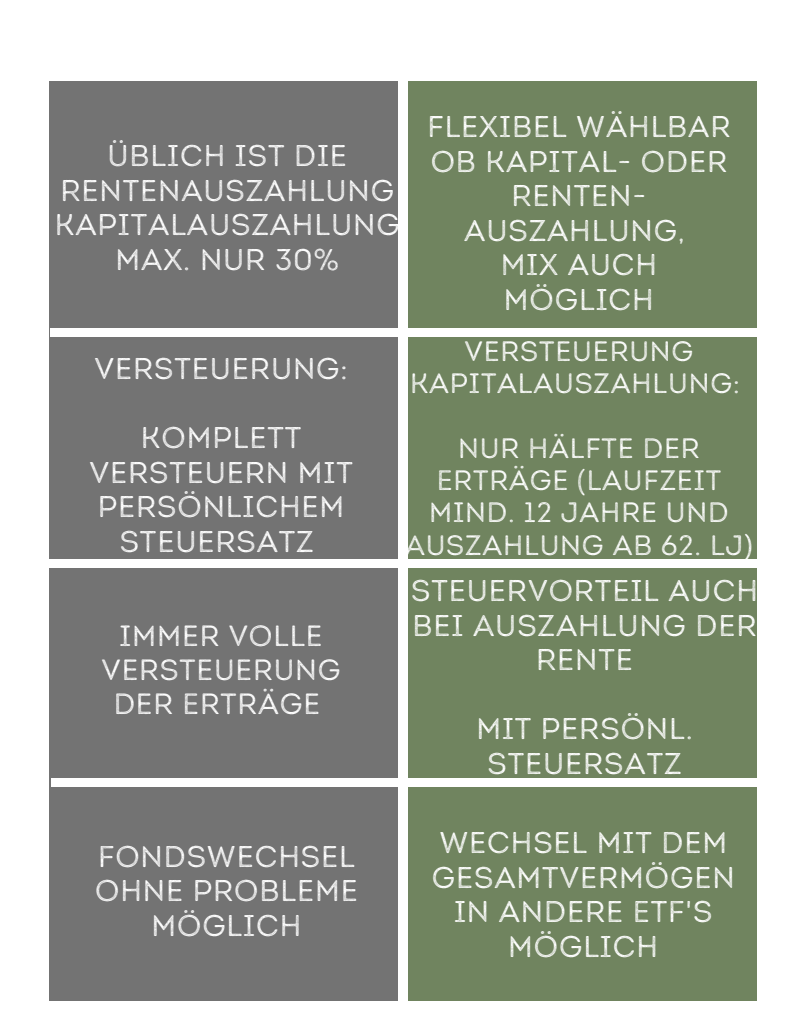
<style>
.page{position:relative;width:810px;height:1013px;background:#fff}
.page>*{position:absolute;margin:0;border:0;box-sizing:border-box;transform-origin:0 0}
.t1{font:30px/34.5px "Intro Rust Book Base L";letter-spacing:.03em;color:#fff;text-align:center}
.t2{font:29.3px/33.8px "Intro Rust Book Base L";letter-spacing:.03em;color:#fff;text-align:center}
.t3{font:28px/32.2px "Intro Rust Book Base L";letter-spacing:.03em;color:#fff;text-align:center}
</style>
<div class="page">
<div style="left:50px;top:81px;width:348px;height:919px;background:#737373"></div>
<div style="left:408px;top:81px;width:349px;height:919px;background:#70845f"></div>
<div style="left:44px;top:559px;width:719px;height:8px;background:#fff"></div>
<div style="left:51px;top:778px;width:719px;height:9px;background:#fff"></div>
<div style="left:50px;top:328px;width:719px;height:9px;background:#fff"></div>
<p class="t1" style="left:55px;top:139px;width:346px">ÜBLICH IST DIE<br>RENTENAUSZAHLUNG<br>KAPITALAUSZAHLUNG<br>MAX. NUR 30%</p>
<p class="t1" style="left:427px;top:110px;width:305px">FLEXIBEL WÄHLBAR<br>OB KAPITAL- ODER<br>RENTEN-<br>AUSZAHLUNG,<br>MIX AUCH<br>MÖGLICH</p>
<p class="t1" style="left:94px;top:351px;width:255px">VERSTEUERUNG:</p>
<p class="t1" style="left:89px;top:420px;width:265px">KOMPLETT<br>VERSTEUERN MIT<br>PERSÖNLICHEM<br>STEUERSATZ</p>
<p class="t2" style="left:102px;top:619px;width:241px">IMMER VOLLE<br>VERSTEUERUNG<br>DER ERTRÄGE</p>
<p class="t1" style="left:95px;top:839px;width:264px">FONDSWECHSEL<br>OHNE PROBLEME<br>MÖGLICH</p>
<p class="t3" style="left:410px;top:335px;width:331px">VERSTEUERUNG<br>KAPITALAUSZAHLUNG:</p>
<p class="t3" style="left:405px;top:432px;width:349px">NUR HÄLFTE DER<br>ERTRÄGE (LAUFZEIT<br>MIND. 12 JAHRE UND<br>AUSZAHLUNG AB 62. LJ)</p>
<p class="t1" style="left:411px;top:573px;width:348px">STEUERVORTEIL AUCH<br>BEI AUSZAHLUNG DER<br>RENTE</p>
<p class="t1" style="left:476px;top:711px;width:218px">MIT PERSÖNL.<br>STEUERSATZ</p>
<p class="t1" style="left:432px;top:825px;width:304px">WECHSEL MIT DEM<br>GESAMTVERMÖGEN<br>IN ANDERE ETF'S<br>MÖGLICH</p>
</div>
